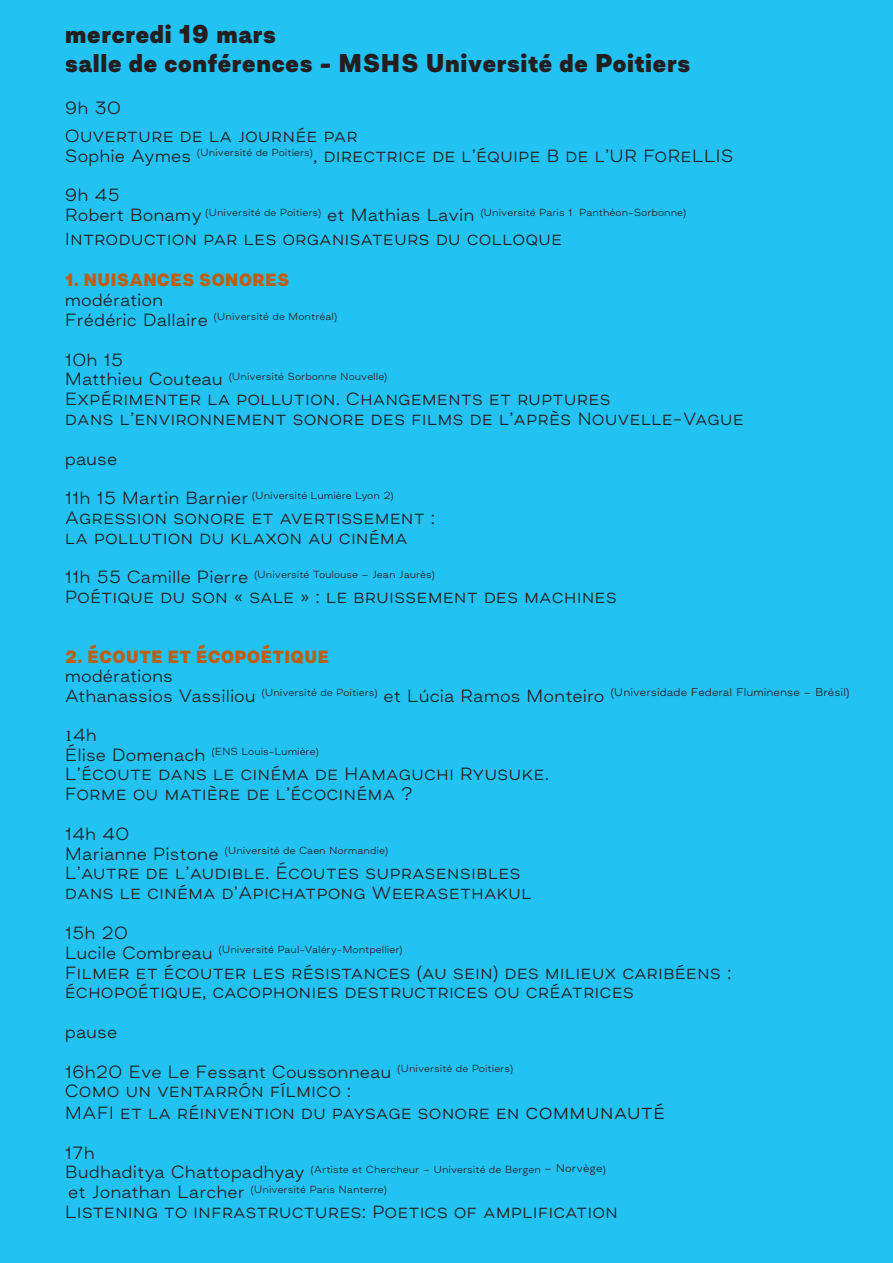
<style>
.page{position:relative;width:893px;height:1263px;background:#22c2f3}
.page>*{position:absolute;margin:0;border:0;box-sizing:border-box;transform-origin:0 0}
.t1{font:800 24px "Asket";color:#231f20}
.t2{font:300 16.5px "Asket Extended";color:#231f20}
.t3{font:800 16.5px "Asket";color:#ba5f14}
.t4{font:300 9.6px "Asket Extended";color:#231f20}
.s1{font-size:16.5px}
.s2{font-family:"Minion Pro";font-weight:400}
.s3{font-size:18px}
.s4{font-size:10.5px}
</style>
<div class="page">
<p class="t1" style="left:65px;top:15px;width:213px">mercredi 19 mars</p>
<p class="t1" style="left:65px;top:44px;width:627px">salle de conférences - MSHS Université de Poitiers</p>
<p class="t2" style="left:65px;top:96px;width:58px">9h 30</p>
<p class="t2" style="left:65px;top:124px;width:295px">Ouverture de la journée par</p>
<p class="t2" style="left:65px;top:144px;width:670px">Sophie Aymes <sup>(Université</sup> <sup>de</sup> <sup>Poitiers)</sup>, directrice de l’équipe B de l’UR FoReLLIS</p>
<p class="t2" style="left:65px;top:183px;width:56px">9h 45</p>
<p class="t4" style="left:65px;top:205px;width:623px"><span class="s1">Robert Bonamy</span> (Université de Poitiers) <span class="s1">et Mathias Lavin</span> (Université Paris 1 Panthéon-Sorbonne)</p>
<p class="t2" style="left:65px;top:227px;width:499px">Introduction par les organisateurs du colloque</p>
<p class="t3" style="left:65px;top:267px;width:226px">1. NUISANCES SONORES</p>
<p class="t2" style="left:65px;top:288px;width:100px">modération</p>
<p class="t4" style="left:65px;top:310px;width:274px"><span class="s1">Frédéric Dallaire</span> (Université de Montréal)</p>
<p class="t2" style="left:65px;top:347px;width:60px">10h 15</p>
<p class="t4" style="left:65px;top:369px;width:324px"><span class="s1">Matthieu Couteau</span> (Université Sorbonne Nouvelle)</p>
<p class="t2" style="left:65px;top:387px;width:547px">Expérimenter la pollution. Changements et ruptures</p>
<p class="t2" style="left:65px;top:407px;width:681px">dans l’environnement sonore des films de l’après Nouvelle-Vague</p>
<p class="t2" style="left:65px;top:446px;width:54px">pause</p>
<p class="t4" style="left:65px;top:488px;width:330px"><span class="s1">11h 15 Martin Barnier</span> (Université Lumière Lyon 2)</p>
<p class="t2" style="left:65px;top:506px;width:372px">Agression sonore et avertissement :</p>
<p class="t2" style="left:65px;top:526px;width:344px">la pollution du klaxon au cinéma</p>
<p class="t4" style="left:65px;top:567px;width:372px"><span class="s1">11h 55 Camille Pierre</span> (Université Toulouse – Jean Jaurès)</p>
<p class="t2" style="left:65px;top:585px;width:554px">Poétique du son « sale » : le bruissement des machines</p>
<p class="t3" style="left:65px;top:643px;width:266px">2. ÉCOUTE ET ÉCOPOÉTIQUE</p>
<p class="t2" style="left:65px;top:664px;width:110px">modérations</p>
<p class="t2" style="left:65px;top:683px;width:786px">Athanassios Vassiliou <sup>(Université</sup> <sup>de</sup> <sup>Poitiers)</sup> et Lúcia Ramos Monteiro <sup>(Universidade</sup> <sup>Federal</sup> <sup>Fluminense</sup> <sup>–</sup> <sup>Brésil)</sup></p>
<p class="t2" style="left:65px;top:723px;width:34px"><span class="s2">1</span>4h</p>
<p class="t4" style="left:65px;top:745px;width:256px"><span class="s1">Élise Domenach</span> (ENS Louis-Lumière)</p>
<p class="t2" style="left:65px;top:762px;width:486px">L’écoute dans le cinéma de Hamaguchi Ryusuke.</p>
<p class="t2" style="left:65px;top:782px;width:349px">Forme ou matière de l’écocinéma ?</p>
<p class="t2" style="left:65px;top:822px;width:66px">14h 40</p>
<p class="t4" style="left:65px;top:844px;width:325px"><span class="s1">Marianne Pistone</span> (Université de Caen Normandie)</p>
<p class="t2" style="left:65px;top:861px;width:457px">L’autre de l’audible. Écoutes suprasensibles</p>
<p class="t2" style="left:65px;top:881px;width:468px">dans le cinéma d’Apichatpong Weerasethakul</p>
<p class="t2" style="left:65px;top:921px;width:65px">15h 20</p>
<p class="t4" style="left:65px;top:943px;width:339px"><span class="s1">Lucile Combreau</span> (Université Paul-Valéry-Montpellier)</p>
<p class="t2" style="left:65px;top:960px;width:668px">Filmer et écouter les résistances (au sein) des milieux caribéens :</p>
<p class="t2" style="left:65px;top:980px;width:571px">échopoétique, cacophonies destructrices ou créatrices</p>
<p class="t2" style="left:65px;top:1020px;width:54px">pause</p>
<p class="t2" style="left:65px;top:1059px;width:450px">16h20 Eve Le Fessant Coussonneau <sup>(Université</sup> <sup>de</sup> <sup>Poitiers)</sup></p>
<p class="t2" style="left:65px;top:1079px;width:288px">Como un ventarrón fílmico :</p>
<p class="t2" style="left:65px;top:1101px;width:602px">MAFI et la réinvention du paysage sonore en <span class="s3">communauté</span></p>
<p class="t2" style="left:65px;top:1140px;width:31px">17h</p>
<p class="t4" style="left:65px;top:1162px;width:543px"><span class="s1">Budhaditya Chattopadhyay</span> (Artiste et Chercheur – Université de Bergen <span class="s4">– Norvège</span>)</p>
<p class="t4" style="left:68px;top:1182px;width:320px"><span class="s1">et Jonathan Larcher</span> (Université Paris Nanterre)</p>
<p class="t2" style="left:65px;top:1200px;width:555px">Listening to infrastructures: Poetics of amplification</p>
</div>
